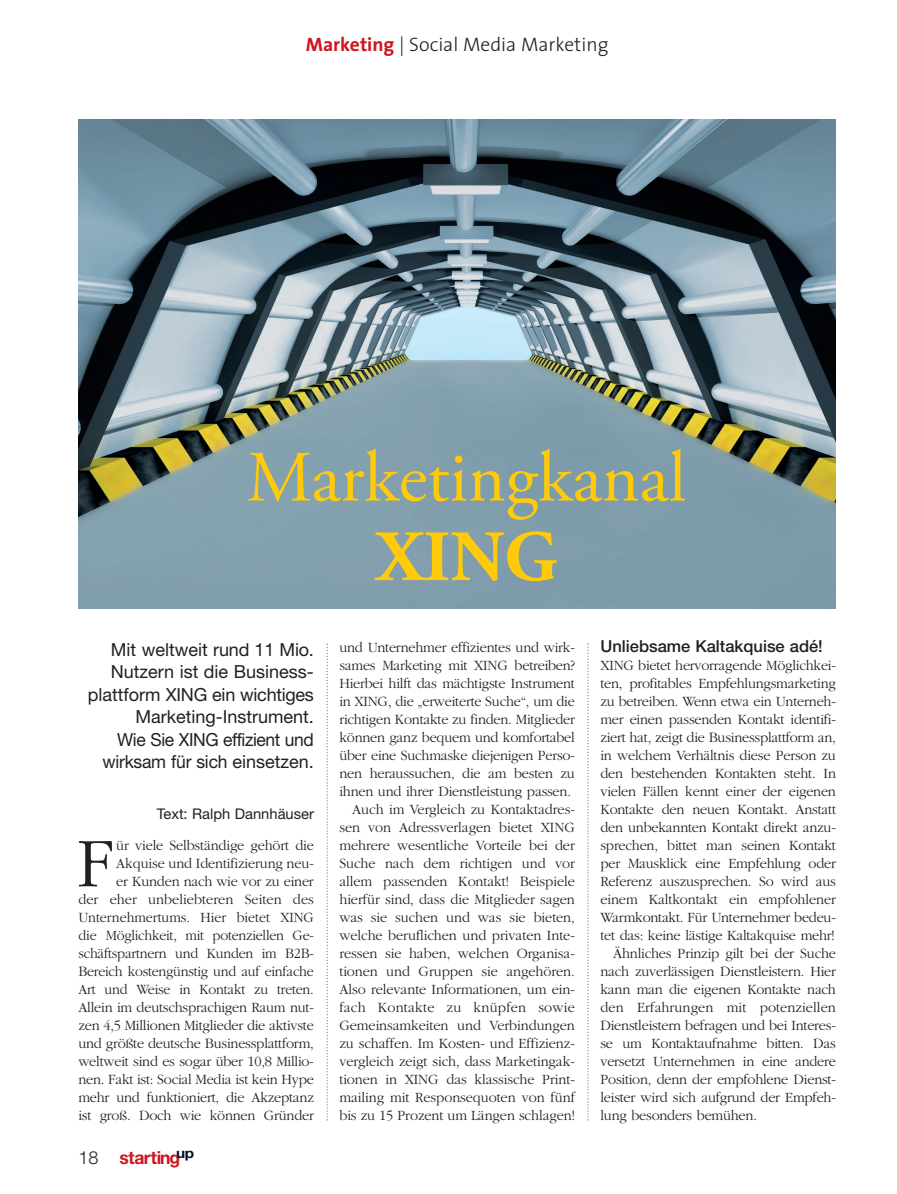
<style>
.page{position:relative;width:897px;height:1194px;background:#fff}
.page>*{position:absolute;margin:0;border:0;box-sizing:border-box;transform-origin:0 0}
.t1{font:300 72.3px "Garamond";color:#231f20}
.t2{font:72px "Adobe Garamond Pro";color:#feca0a}
.t3{font:700 72px "Adobe Garamond Pro";color:#feca0a}
.t4{font:300 19.5px "The Sans";color:#231f20}
.t5{font:18px/22.5px "Helvetica Neue LT";color:#231f20;text-align:right}
.t6{font:700 18px "Helvetica Neue LT";letter-spacing:-.03em;color:#cf151d}
.t7{font:500 16.5px "Helvetica Neue LT";color:#231f20}
.t8{font:300 14.7px/18px "Garamond";letter-spacing:-.015em;color:#231f20;text-align:right}
.t9{font:300 14.7px "Garamond";letter-spacing:.005em;color:#231f20}
.t10{font:14.7px "Helvetica Neue LT";color:#231f20}
.s1{font-weight:700;color:#cf151d}
.s2{font-weight:300;color:#231f20}
</style>
<div class="page">
<svg style="left:587px;top:643px;width:1px;height:477px"></svg>
<svg style="left:326px;top:643px;width:2px;height:477px"></svg>
<img style="left:78px;top:120px;width:757px;height:488px">
<h3 class="t4" style="left:306px;top:28px;width:304px"><span class="s1">Marketing</span> | Social Media Marketing</h3>
<h2 class="t2" style="left:246px;top:434px;width:441px">Marketingkanal</h2>
<h2 class="t3" style="left:375px;top:515px;width:183px">XING</h2>
<p class="t5" style="left:88px;top:637px;width:228px">Mit weltweit rund 11 Mio.<br>Nutzern ist die Business&shy;plattform XING ein wichtiges<br>Marketing-Instrument.<br>Wie Sie XING effizient und wirksam für sich einsetzen.</p>
<p class="t10" style="left:157px;top:804px;width:159px">Text: Ralph Dannhäuser</p>
<p class="t8" style="left:78px;top:836px;width:237px">ür viele Selbständige gehört die Akquise und Identifizierung neu-<br>er Kunden nach wie vor zu einer<br>der eher unbeliebteren Seiten des Unternehmertums. Hier bietet XING die Möglichkeit, mit potenziellen Ge - schäfts partnern und Kunden im B2B-Bereich kostengünstig und auf einfache Art und Weise in Kontakt zu treten.<br>Allein im deutschsprachigen Raum nut&shy;zen 4,5 Millionen Mitglieder die aktivste und größte deutsche Businessplattform, weltweit sind es sogar über 10,8 Millio&shy;nen. Fakt ist: Social Media ist kein Hype mehr und funktioniert, die Akzeptanz ist groß. Doch wie können Gründer</p>
<h1 class="t1" style="left:77px;top:825px;width:38px">F</h1>
<p class="t6" style="left:78px;top:1145px;width:117px"><span class="s2">18</span> starting<sup>up</sup></p>
<p class="t8" style="left:339px;top:638px;width:237px">und Unternehmer effizientes und wirk&shy;sames Marketing mit XING betreiben?<br>Hierbei hilft das mächtigste Instrument in XING, die „erweiterte Suche“, um die richtigen Kontakte zu finden. Mitglieder können ganz bequem und komfortabel über eine Suchmaske diejenigen Perso&shy;nen heraussuchen, die am besten zu ihnen und ihrer Dienstleistung passen.<br>Auch im Vergleich zu Kontaktadres&shy;sen von Adressverlagen bietet XING mehrere wesentliche Vorteile bei der Suche nach dem richtigen und vor allem passenden Kontakt! Beispiele hierfür sind, dass die Mitglieder sagen was sie suchen und was sie bieten, welche beruflichen und privaten Inte&shy;ressen sie haben, welchen Organisa&shy;tionen und Gruppen sie angehören.<br>Also relevante In formationen, um ein&shy;fach Kontakte zu knüpfen sowie Gemeinsamkeiten und Verbindungen zu schaffen. Im Kosten- und Effizienz&shy;vergleich zeigt sich, dass Marketingak&shy;tionen in XING das klassische Print&shy;mailing mit Responsequoten von fünf bis zu 15 Prozent um Längen schlagen!</p>
<p class="t7" style="left:600px;top:636px;width:224px">Unliebsame Kaltakquise adé!</p>
<p class="t8" style="left:600px;top:656px;width:237px">XING bietet hervorragende Möglichkei-</p>
<p class="t8" style="left:600px;top:674px;width:237px">ten, profitables Empfehlungsmarketing</p>
<p class="t8" style="left:600px;top:692px;width:237px">zu betreiben. Wenn etwa ein Unterneh-</p>
<p class="t8" style="left:600px;top:710px;width:237px">mer einen passenden Kontakt identifi-</p>
<p class="t8" style="left:600px;top:728px;width:237px">ziert hat, zeigt die Businessplattform an,</p>
<p class="t8" style="left:600px;top:746px;width:237px">in welchem Verhältnis diese Person zu</p>
<p class="t8" style="left:600px;top:764px;width:237px">den bestehenden Kontakten steht. In</p>
<p class="t8" style="left:600px;top:782px;width:237px">vielen Fällen kennt einer der eigenen</p>
<p class="t8" style="left:600px;top:800px;width:237px">Kontakte den neuen Kontakt. Anstatt</p>
<p class="t8" style="left:600px;top:818px;width:237px">den unbekannten Kontakt direkt anzu-</p>
<p class="t8" style="left:600px;top:836px;width:237px">sprechen, bittet man seinen Kontakt</p>
<p class="t8" style="left:600px;top:854px;width:237px">per Mausklick eine Empfehlung oder</p>
<p class="t8" style="left:600px;top:872px;width:237px">Referenz auszusprechen. So wird aus</p>
<p class="t8" style="left:600px;top:890px;width:237px">einem Kaltkontakt ein empfohlener</p>
<p class="t8" style="left:600px;top:908px;width:237px">Warmkontakt. Für Unternehmer bedeu-</p>
<p class="t8" style="left:600px;top:926px;width:235px">tet das: keine lästige Kalt akquise mehr!</p>
<p class="t8" style="left:613px;top:944px;width:224px">Ähnliches Prinzip gilt bei der Suche</p>
<p class="t8" style="left:600px;top:962px;width:237px">nach zuverlässigen Dienstleistern. Hier</p>
<p class="t8" style="left:600px;top:980px;width:237px">kann man die eigenen Kontakte nach</p>
<p class="t9" style="left:600px;top:999px;width:237px">den Erfahrungen mit potenziellen</p>
<p class="t8" style="left:600px;top:1016px;width:237px">Dienstleistern befragen und bei Interes-</p>
<p class="t8" style="left:600px;top:1034px;width:237px">se um Kontaktaufnahme bitten. Das</p>
<p class="t8" style="left:600px;top:1052px;width:237px">versetzt Unternehmen in eine andere</p>
<p class="t8" style="left:600px;top:1070px;width:237px">Position, denn der empfohlene Dienst-</p>
<p class="t8" style="left:600px;top:1088px;width:237px">leister wird sich aufgrund der Empfeh-</p>
<p class="t8" style="left:600px;top:1106px;width:158px">lung besonders bemühen.</p>
</div>
